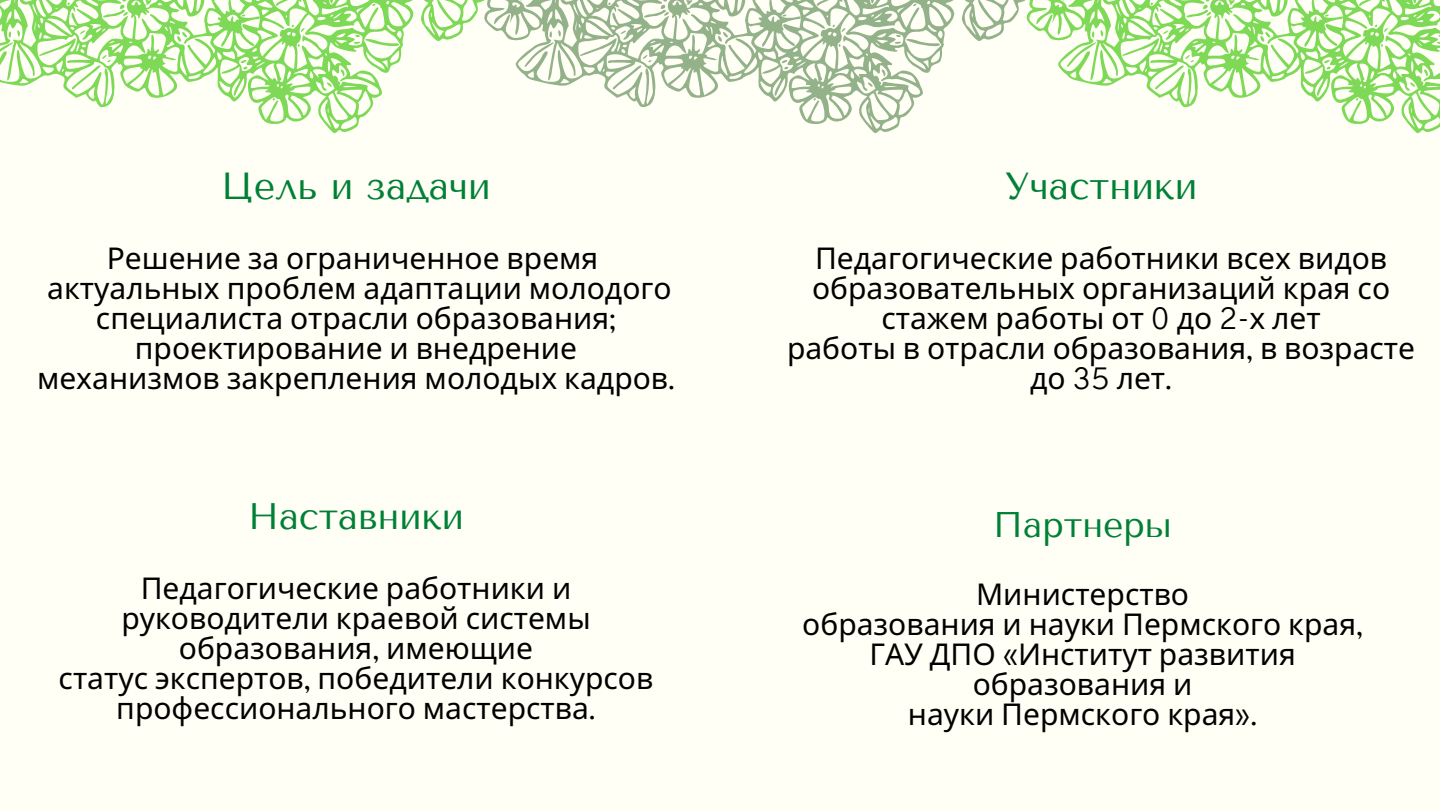
<style>
.page{position:relative;width:1440px;height:810px;background:#fffff6}
.page>*{position:absolute;margin:0;border:0;box-sizing:border-box;transform-origin:0 0}
.t1{font:37.7px "Tenor Sans";color:#008037}
.t2{font:37.6px "Tenor Sans";color:#008037}
.t3{font:36.8px "Tenor Sans";color:#008037}
.t4{font:35.5px "Tenor Sans";color:#008037}
.t5{font:30px/30px "Noto Sans";color:#000;text-align:center}
.s1{font-family:"Overpass";font-weight:300}
</style>
<div class="page">
<svg style="left:0;top:0;width:453px;height:134px"></svg>
<svg style="left:453px;top:0;width:542px;height:134px"></svg>
<svg style="left:995px;top:0;width:445px;height:134px"></svg>
<p class="t2" style="left:221px;top:164px;width:271px">Цель и задачи</p>
<p class="t5" style="left:37px;top:242px;width:639px">Решение за ограниченное время актуальных проблем адаптации молодого специалиста отрасли образования<span class="s1">; </span>проектирование и внедрение<br>механизмов закрепления молодых кадров<span class="s1">.</span></p>
<p class="t3" style="left:248px;top:495px;width:217px">Наставники</p>
<p class="t5" style="left:59px;top:572px;width:596px">Педагогические работники и руководители краевой системы образования<span class="s1">,</span> имеющие<br>статус экспертов<span class="s1">,</span> победители конкурсов профессионального мастерства<span class="s1">.</span></p>
<p class="t1" style="left:1005px;top:164px;width:194px">Участники</p>
<p class="t5" style="left:787px;top:242px;width:630px">Педагогические работники всех видов образовательных организаций края со стажем работы от <span class="s1">0</span> до <span class="s1">2-</span>х лет<br>работы в отрасли образования<span class="s1">,</span> в возрасте до <span class="s1">35</span> лет<span class="s1">.</span></p>
<p class="t4" style="left:993px;top:504px;width:180px">Партнеры</p>
<p class="t5" style="left:802px;top:578px;width:562px">Министерство<br>образования и науки Пермского края<span class="s1">,<br></span>ГАУ ДПО <span class="s1">«</span>Институт развития образования и<br>науки Пермского края<span class="s1">».</span></p>
</div>
